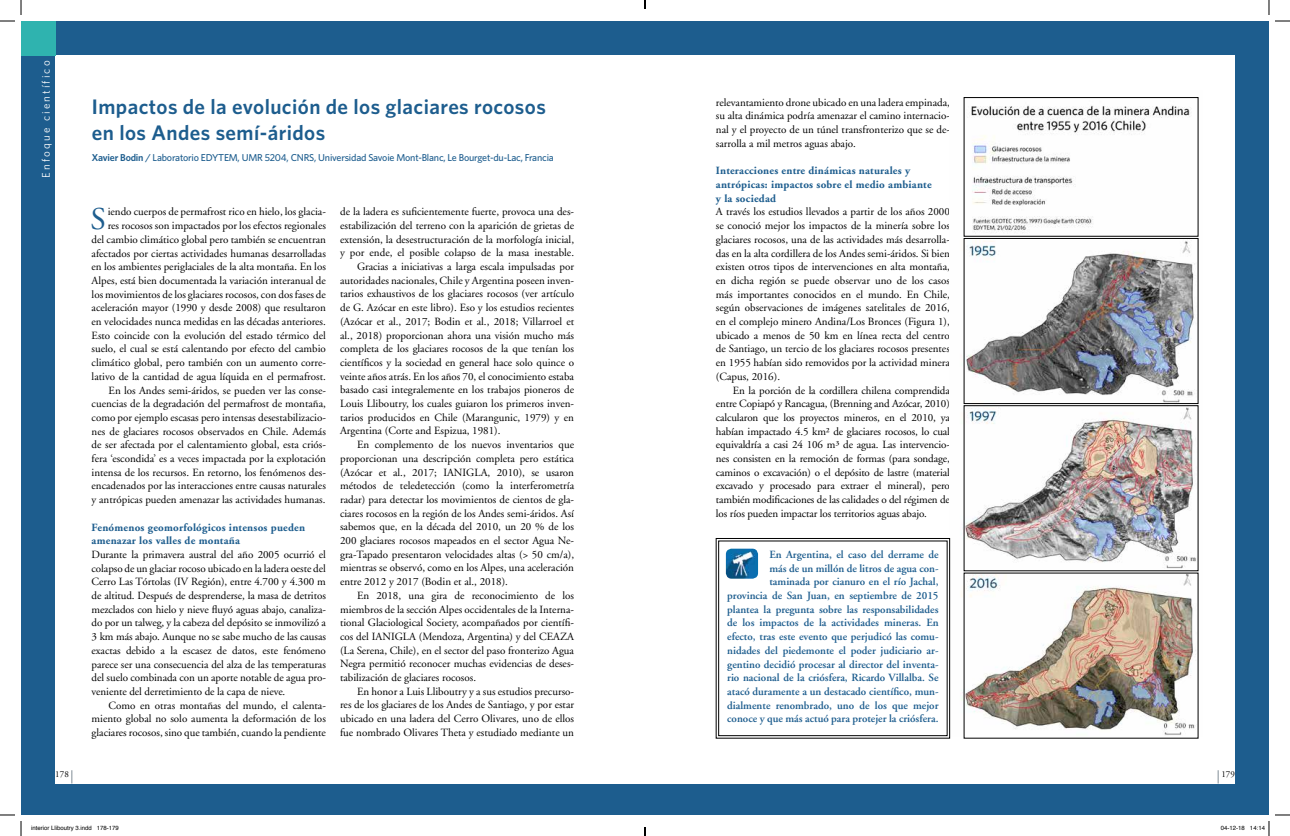
<style>
.page{position:relative;width:1290px;height:836px;background:#fff}
.page>*{position:absolute;margin:0;border:0;box-sizing:border-box;transform-origin:0 0}
.t1{font:31.7px "Adobe Garamond";color:#1d5d8e}
.t2{font:600 21px/25.2px "Whitney";letter-spacing:.02em;color:#1d5d8e}
.t3{font:11px/13.7px "Adobe Garamond";color:#000;text-align:justify}
.t4{font:600 11px/13.7px "Adobe Garamond";color:#1d5d8e;text-align:right}
.t5{font:700 11px/13.7px "Adobe Garamond";letter-spacing:.02em;color:#1d5d8e}
.t6{font:11px "Whitney";letter-spacing:.19em;color:#fff}
.t7{font:500 10px "Whitney";letter-spacing:-.02em;color:#1d5d8e}
.t8{font:9px "Adobe Garamond";color:#000}
.t9{font:6px "Helvetica";color:#000}
.s1{font-weight:600}
</style>
<div class="page">
<div style="left:21px;top:21px;width:1247px;height:794px;background:#1d5d8e"></div>
<div style="left:55px;top:55px;width:1179px;height:729px;background:#fff"></div>
<div style="left:21px;top:21px;width:34px;height:34px;background:#2fb3af"></div>
<svg style="left:71px;top:770px;width:1px;height:13px"></svg>
<svg style="left:1217px;top:770px;width:1px;height:13px"></svg>
<img style="left:950px;top:97px;width:249px;height:639px">
<div style="left:963px;top:97px;width:235px;height:139px;border:1px solid #000"></div>
<div style="left:963px;top:238px;width:235px;height:166px;border:1px solid #000"></div>
<svg style="left:715px;top:538px;width:235px;height:200px"></svg>
<div style="left:718px;top:541px;width:229px;height:195px;border:1px solid #000"></div>
<img style="left:725px;top:548px;width:33px;height:30px">
<svg style="left:0;top:0;width:22px;height:22px"></svg>
<svg style="left:0;top:814px;width:22px;height:22px"></svg>
<svg style="left:1268px;top:0;width:21px;height:22px"></svg>
<svg style="left:1268px;top:814px;width:21px;height:22px"></svg>
<p class="t6" style="left:39px;top:178px;width:118px;rotate:-90deg">Enfoque científico</p>
<h2 class="t2" style="left:92px;top:94px;width:455px">Impactos de la evolución de los glaciares rocosos en los Andes semí-áridos</h2>
<p class="t7" style="left:92px;top:151px;width:463px"><span class="s1">Xavier Bodin</span> / Laboratorio EDYTEM, UMR 5204, CNRS, Universidad Savoie Mont-Blanc, Le Bourget-du-Lac, Francia</p>
<p class="t3" style="left:92px;top:205px;width:236px;text-align:right">iendo cuerpos de permafrost rico en hielo, los glacia-<br>res rocosos son impactados por los efectos regionales<br>del cambio climático global pero también se encuentran afectados por ciertas actividades humanas desarrolladas en los ambientes periglaciales de la alta montaña. En los Alpes, está bien documentada la variación interanual de los movimientos de los glaciares rocosos, con dos fases de aceleración mayor (1990 y desde 2008) que resultaron en velocidades nunca medidas en las décadas anteriores.<br>Esto coincide con la evolución del estado térmico del suelo, el cual se está calentando por efecto del cambio climático global, pero también con un aumento corre&shy;lativo de la cantidad de agua líquida en el permafrost.<br>En los Andes semi-áridos, se pueden ver las conse&shy;cuencias de la degradación del permafrost de montaña, como por ejemplo escasas pero intensas desestabilizacio&shy;nes de glaciares rocosos observados en Chile. Además de ser afectada por el calentamiento global, esta criós&shy;fera ‘escondida’ es a veces impactada por la explotación intensa de los recursos. En retorno, los fenómenos des&shy;encadenados por las interacciones entre causas naturales y antrópicas pueden amenazar las actividades humanas.</p>
<p class="t5" style="left:92px;top:520px;width:215px">Fenómenos geomorfológicos intensos pueden amenazar los valles de montaña</p>
<p class="t3" style="left:92px;top:548px;width:236px">Durante la primavera austral del año 2005 ocurrió el colapso de un glaciar rocoso ubicado en la ladera oeste del Cerro Las Tórtolas (IV Región), entre 4.700 y 4.300 m de altitud. Después de desprenderse, la masa de detritos mezclados con hielo y nieve fluyó aguas abajo, canaliza&shy;do por un talweg, y la cabeza del depósito se inmovilizó a 3 km más abajo. Aunque no se sabe mucho de las causas exactas debido a la escasez de datos, este fenómeno parece ser una consecuencia del alza de las temperaturas del suelo combinada con un aporte notable de agua pro&shy;veniente del derretimiento de la capa de nieve.</p>
<p class="t3" style="left:92px;top:698px;width:236px;text-indent:17px">Como en otras montañas del mundo, el calenta&shy;miento global no solo aumenta la deformación de los glaciares rocosos, sino que también, cuando la pendiente</p>
<h1 class="t1" style="left:90px;top:202px;width:17px">S</h1>
<p class="t3" style="left:340px;top:205px;width:235px">de la ladera es suficientemente fuerte, provoca una des-</p>
<p class="t3" style="left:340px;top:219px;width:235px">estabilización del terreno con la aparición de grietas de</p>
<p class="t3" style="left:340px;top:233px;width:235px">extensión, la desestructuración de la morfología inicial,</p>
<p class="t3" style="left:340px;top:246px;width:235px">y por ende, el posible colapso de la masa inestable.</p>
<p class="t3" style="left:357px;top:260px;width:218px">Gracias a iniciativas a larga escala impulsadas por</p>
<p class="t3" style="left:340px;top:274px;width:235px">autoridades nacionales, Chile y Argentina poseen inven-</p>
<p class="t3" style="left:340px;top:287px;width:235px">tarios exhaustivos de los glaciares rocosos (ver artículo</p>
<p class="t3" style="left:340px;top:301px;width:235px">de G. Azócar en este libro). Eso y los estudios recientes</p>
<p class="t3" style="left:340px;top:315px;width:235px">(Azócar et al., 2017; Bodin et al., 2018; Villarroel et</p>
<p class="t3" style="left:340px;top:328px;width:235px">al., 2018) proporcionan ahora una visión mucho más</p>
<p class="t3" style="left:340px;top:342px;width:235px">completa de los glaciares rocosos de la que tenían los</p>
<p class="t3" style="left:340px;top:356px;width:235px">científicos y la sociedad en general hace solo quince o</p>
<p class="t3" style="left:340px;top:369px;width:235px">veinte años atrás. En los años 70, el conocimiento estaba</p>
<p class="t3" style="left:340px;top:383px;width:235px">basado casi integralemente en los trabajos pioneros de</p>
<p class="t3" style="left:340px;top:397px;width:235px">Louis Lliboutry, los cuales guiaron los primeros inven-</p>
<p class="t3" style="left:340px;top:411px;width:235px">tarios producidos en Chile (Marangunic, 1979) y en</p>
<p class="t3" style="left:340px;top:424px;width:162px">Argentina (Corte and Espizua, 1981).</p>
<p class="t3" style="left:357px;top:438px;width:218px">En complemento de los nuevos inventarios que</p>
<p class="t3" style="left:340px;top:452px;width:235px">proporcionan una descripción completa pero estática</p>
<p class="t3" style="left:340px;top:465px;width:235px">(Azócar et al., 2017; IANIGLA, 2010), se usaron</p>
<p class="t3" style="left:340px;top:479px;width:235px">métodos de teledetección (como la interferometría</p>
<p class="t3" style="left:340px;top:493px;width:235px">radar) para detectar los movimientos de cientos de gla-</p>
<p class="t3" style="left:340px;top:506px;width:235px">ciares rocosos en la región de los Andes semi-áridos. Así</p>
<p class="t3" style="left:340px;top:520px;width:235px">sabemos que, en la década del 2010, un 20 % de los</p>
<p class="t3" style="left:340px;top:534px;width:235px">200 glaciares rocosos mapeados en el sector Agua Ne-</p>
<p class="t3" style="left:340px;top:548px;width:235px">gra-Tapado presentaron velocidades altas (&gt; 50 cm/a),</p>
<p class="t3" style="left:340px;top:561px;width:235px">mientras se observó, como en los Alpes, una aceleración</p>
<p class="t3" style="left:340px;top:575px;width:169px">entre 2012 y 2017 (Bodin et al., 2018).</p>
<p class="t3" style="left:357px;top:589px;width:218px">En 2018, una gira de reconocimiento de los</p>
<p class="t3" style="left:340px;top:602px;width:235px">miembros de la sección Alpes occidentales de la Interna-</p>
<p class="t3" style="left:340px;top:616px;width:235px">tional Glaciological Society, acompañados por científi-</p>
<p class="t3" style="left:340px;top:630px;width:235px">cos del IANIGLA (Mendoza, Argentina) y del CEAZA</p>
<p class="t3" style="left:340px;top:643px;width:235px">(La Serena, Chile), en el sector del paso fronterizo Agua</p>
<p class="t3" style="left:340px;top:657px;width:235px">Negra permitió reconocer muchas evidencias de deses-</p>
<p class="t3" style="left:340px;top:671px;width:137px">tabilización de glaciares rocosos.</p>
<p class="t3" style="left:357px;top:684px;width:218px">En honor a Luis Lliboutry y a sus estudios precurso-</p>
<p class="t3" style="left:340px;top:698px;width:235px">res de los glaciares de los Andes de Santiago, y por estar</p>
<p class="t3" style="left:340px;top:712px;width:235px">ubicado en una ladera del Cerro Olivares, uno de ellos</p>
<p class="t3" style="left:340px;top:726px;width:235px">fue nombrado Olivares Theta y estudiado mediante un</p>
<p class="t3" style="left:715px;top:96px;width:235px">relevantamiento drone ubicado en una ladera empinada, su alta dinámica podría amenazar el camino internacio&shy;nal y el proyecto de un túnel transfronterizo que se de&shy;sarrolla a mil metros aguas abajo.</p>
<p class="t5" style="left:715px;top:164px;width:217px">Interacciones entre dinámicas naturales y antrópicas: impactos sobre el medio ambiante y la sociedad</p>
<p class="t3" style="left:715px;top:205px;width:235px">A través los estudios llevados a partir de los años 2000 se conoció mejor los impactos de la minería sobre los glaciares rocosos, una de las actividades más desarrolla&shy;das en la alta cordillera de los Andes semi-áridos. Si bien existen otros tipos de intervenciones en alta montaña, en dicha región se puede observar uno de los casos más importantes conocidos en el mundo. En Chile, según observaciones de imágenes satelitales de 2016, en el complejo minero Andina/Los Bronces (Figura 1), ubicado a menos de 50 km en línea recta del centro de Santiago, un tercio de los glaciares rocosos presentes en 1955 habían sido removidos por la actividad minera (Capus, 2016).</p>
<p class="t3" style="left:715px;top:383px;width:235px;text-indent:17px">En la porción de la cordillera chilena comprendida entre Copiapó y Rancagua, (Brenning and Azócar, 2010) calcularon que los proyectos mineros, en el 2010, ya habían impactado 4.5 km² de glaciares rocosos, lo cual equivaldría a casi 24 106 m³ de agua. Las intervencio&shy;nes consisten en la remoción de formas (para sondage, caminos o excavación) o el depósito de lastre (material excavado y procesado para extraer el mineral), pero también modificaciones de las calidades o del régimen de los ríos pueden impactar los territorios aguas abajo.</p>
<p class="t4" style="left:727px;top:548px;width:213px">En Argentina, el caso del derrame de<br>más de un millón de litros de agua con&shy;taminada por cianuro en el río Jachal, provincia de San Juan, en septiembre de 2015 plantea la pregunta sobre las responsabilidades de los impactos de la actividades mineras. En efecto, tras este evento que perjudicó las comu&shy;nidades del piedemonte el poder judiciario ar&shy;gentino decidió procesar al director del inventa&shy;rio nacional de la criósfera, Ricardo Villalba. Se atacó duramente a un destacado científico, mun&shy;dialmente renombrado, uno de los que mejor conoce y que más actuó para protejer la criósfera.</p>
<p class="t8" style="left:55px;top:769px;width:15px">178</p>
<p class="t8" style="left:1221px;top:769px;width:15px">179</p>
<p class="t9" style="left:31px;top:824px;width:89px">interior Lliboutry 3.indd 178-179</p>
<p class="t9" style="left:1220px;top:824px;width:46px">04-12-18 14:14</p>
</div>
